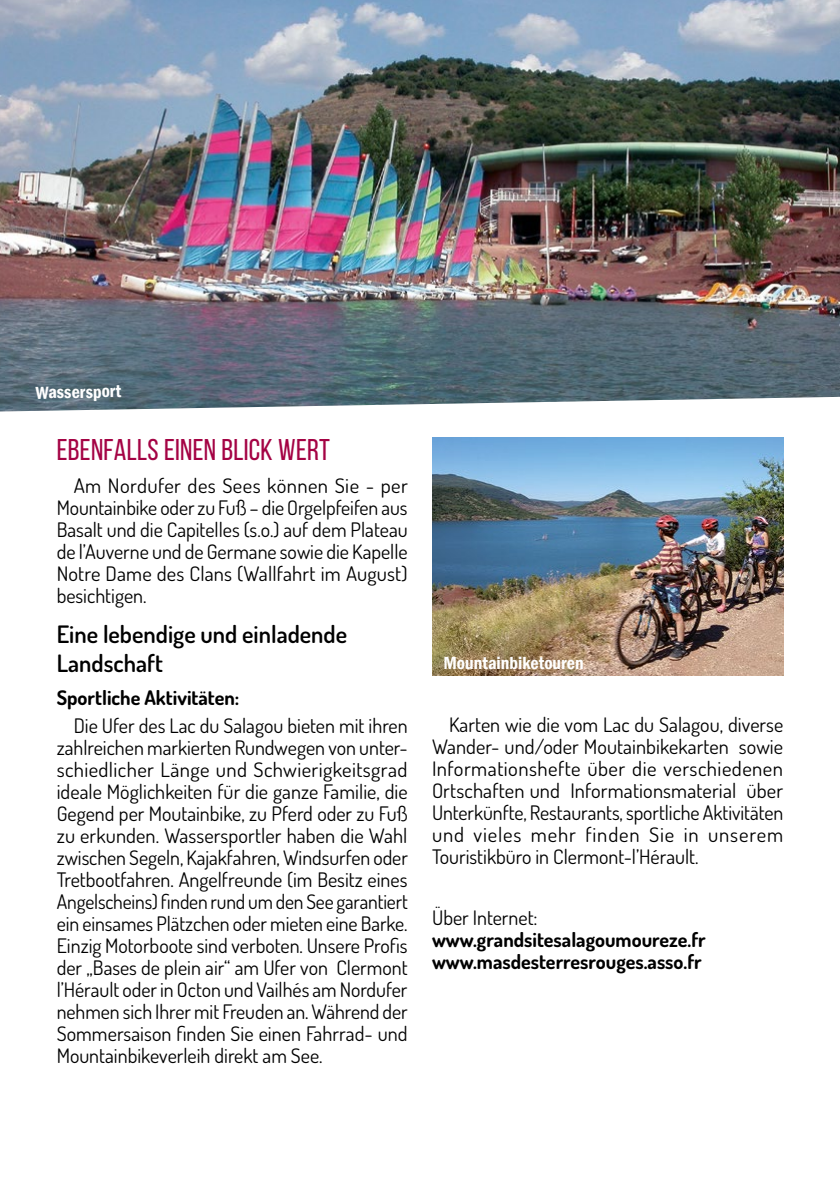
<style>
.page{position:relative;width:840px;height:1191px;background:#fff}
.page>*{position:absolute;margin:0;border:0;box-sizing:border-box;transform-origin:0 0}
.titre{font:30px "Bebas Neue";letter-spacing:.01em;color:#a40344}
.sous_titre{font:600 24px/28.8px "Dosis";color:#000}
.texte_courant_retrai{font:20px/22px "Dosis";color:#000;text-align:justify}
.texte_courant_retrai-2{font:700 20px "Dosis";color:#000}
.légende_photo{font:600 condensed 18px "Franklin Gothic";color:#fff}
</style>
<div class="page">
<img style="left:0;top:0;width:839px;height:411px">
<img style="left:432px;top:437px;width:350px;height:238px">
<p class="légende_photo" style="left:35px;top:380px;width:87px;rotate:-1deg">Wassersport</p>
<p class="titre" style="left:57px;top:433px;width:275px">EBENFALLS EINEN BLICK WERT</p>
<p class="texte_courant_retrai" style="left:57px;top:474px;width:352px;text-indent:17px">Am Nordufer des Sees können Sie - per Mountainbike oder zu Fuß – die Orgelpfeifen aus Basalt und die Capitelles (s.o.) auf dem Plateau de l’Auverne und de Germane sowie die Kapelle Notre Dame des Clans (Wallfahrt im August) besichtigen.</p>
<p class="sous_titre" style="left:57px;top:619px;width:292px">Eine lebendige und einladende<br>Landschaft</p>
<p class="texte_courant_retrai-2" style="left:57px;top:685px;width:184px">Sportliche Aktivitäten:</p>
<p class="texte_courant_retrai" style="left:57px;top:714px;width:352px;text-indent:17px">Die Ufer des Lac du Salagou bieten mit ihren zahlreichen markierten Rundwegen von unter&shy;schiedlicher Länge und Schwierigkeitsgrad ideale Möglichkeiten für die ganze Familie, die Gegend per Moutainbike, zu Pferd oder zu Fuß zu erkunden. Wassersportler haben die Wahl zwischen Segeln, Kajakfahren, Windsurfen oder Tretbootfahren. Angelfreunde (im Besitz eines Angelscheins) finden rund um den See garantiert ein einsames Plätzchen oder mieten eine Barke.<br>Einzig Motorboote sind verboten. Unsere Profis der „Bases de plein air“ am Ufer von Clermont l’Hérault oder in Octon und Vailhés am Nordufer nehmen sich Ihrer mit Freuden an. Während der Sommersaison finden Sie einen Fahrrad- und Mountainbikeverleih direkt am See.</p>
<p class="texte_courant_retrai" style="left:432px;top:713px;width:352px;text-indent:17px">Karten wie die vom Lac du Salagou, diverse Wander- und/oder Moutainbikekarten sowie Informationshefte über die verschiedenen Ortschaften und Informationsmaterial über Unterkünfte, Restaurants, sportliche Aktivitäten und vieles mehr finden Sie in unserem Touristikbüro in Clermont-l’Hérault.</p>
<p class="légende_photo" style="left:443px;top:650px;width:142px">Mountainbiketouren</p>
<p class="texte_courant_retrai" style="left:432px;top:906px;width:107px">Über Internet:</p>
<p class="texte_courant_retrai-2" style="left:432px;top:927px;width:275px">www.grandsitesalagoumoureze.fr</p>
<p class="texte_courant_retrai-2" style="left:432px;top:949px;width:271px">www.masdesterresrouges.asso.fr</p>
</div>
